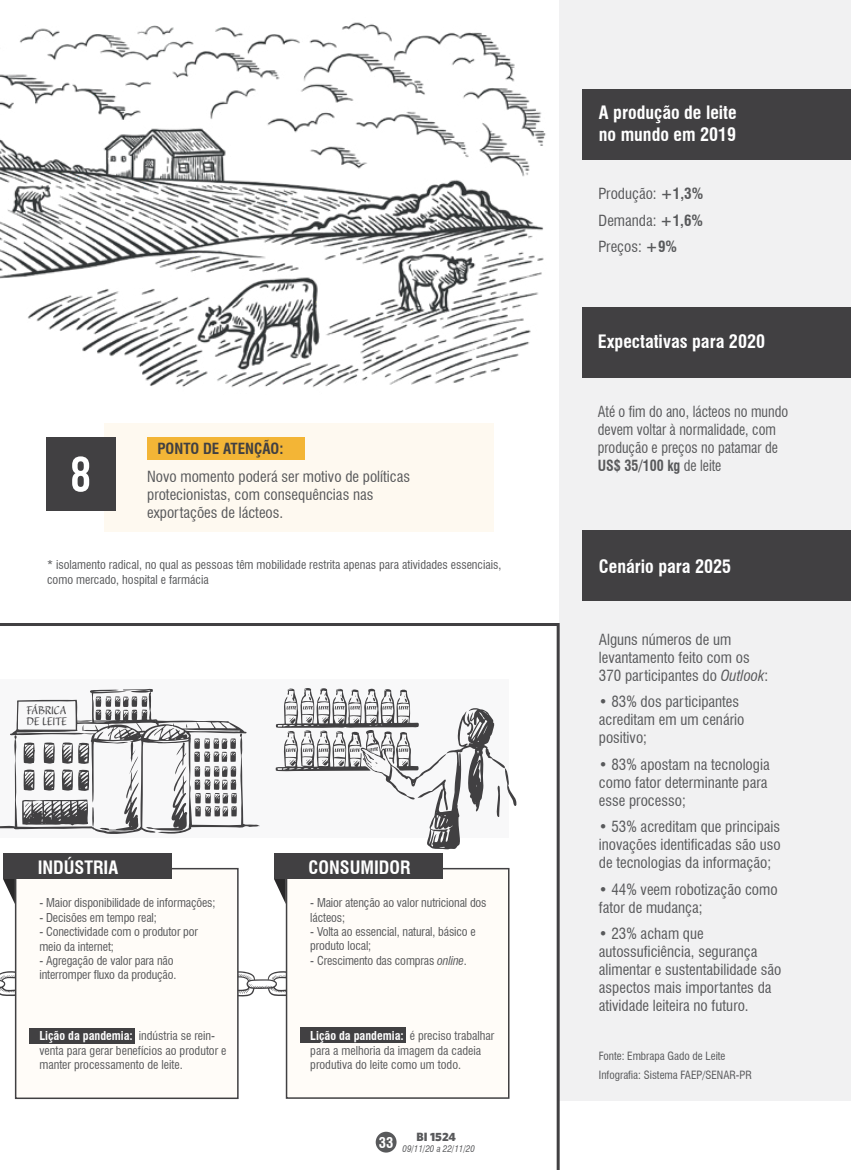
<style>
.page{position:relative;width:851px;height:1170px;background:#fff}
.page>*{position:absolute;margin:0;border:0;box-sizing:border-box;transform-origin:0 0}
.t1{font:700 condensed 18px/21.6px "Swiss 721 BT";color:#fff}
.t2{font:condensed 15px/18px "Swiss 721 BT";color:#58595b}
.t3{font:condensed 15px/18px "Swiss 721 BT";color:#58595b;scale:.94 1}
.t4{font:700 condensed 15px "Swiss 721 BT";color:#414042}
.t5{font:15px "Balzano Std";color:#414042}
.t6{font:700 condensed 14.4px "Swiss 721 BT";color:#fff}
.t7{font:condensed 12px/14.4px "Swiss 721 BT";color:#58595b}
.t8{font:900 12px "Whitney HTF";color:#58595b}
.t9{font:condensed 11.1px "Swiss 721 BT";color:#58595b}
.t10{font:italic condensed 9px "Swiss 721 BT";color:#58595b}
.s1{font-style:italic}
.s2{font-weight:700;color:#fff}
.s3{font-weight:700}
</style>
<div class="page">
<div style="left:559px;top:0;width:291px;height:1099px;background:#f1f1f2"></div>
<div style="left:582px;top:89px;width:268px;height:71px;background:#414042"></div>
<div style="left:582px;top:530px;width:268px;height:71px;background:#414042"></div>
<div style="left:582px;top:307px;width:268px;height:70px;background:#414042"></div>
<svg style="left:0;top:623px;width:561px;height:546px"></svg>
<div style="left:0;top:678px;width:509px;height:159px;background:#f8f8f9"></div>
<svg style="left:0;top:971px;width:15px;height:25px"></svg>
<svg style="left:238px;top:971px;width:48px;height:25px"></svg>
<div style="left:104px;top:423px;width:389px;height:108px;background:#fef9f0"></div>
<div style="left:46px;top:437px;width:69px;height:73px;background:#414042"></div>
<svg style="left:72px;top:456px;width:17px;height:36px"></svg>
<div style="left:15px;top:867px;width:223px;height:231px;background:#fffcf8;border:2px solid #414042"></div>
<div style="left:29px;top:1027px;width:106px;height:16px;background:#414042"></div>
<div style="left:3px;top:853px;width:168px;height:25px;background:#414042"></div>
<svg style="left:0;top:688px;width:260px;height:146px"></svg>
<div style="left:286px;top:867px;width:223px;height:231px;background:#fffcf8;border:2px solid #414042"></div>
<div style="left:300px;top:1027px;width:105px;height:15px;background:#414042"></div>
<div style="left:274px;top:853px;width:168px;height:25px;background:#414042"></div>
<div style="left:147px;top:437px;width:158px;height:23px;background:#f3b536"></div>
<svg style="left:3px;top:878px;width:12px;height:25px"></svg>
<svg style="left:274px;top:878px;width:12px;height:25px"></svg>
<img style="left:0;top:22px;width:546px;height:416px">
<svg style="left:275px;top:687px;width:242px;height:162px"></svg>
<p class="t4" style="left:157px;top:439px;width:128px">PONTO DE ATENÇÃO:</p>
<p class="t2" style="left:147px;top:467px;width:264px">Novo momento poderá ser motivo de políticas protecionistas, com consequências nas exportações de lácteos.</p>
<p class="t7" style="left:47px;top:557px;width:456px">* isolamento radical, no qual as pessoas têm mobilidade restrita apenas para atividades essenciais, como mercado, hospital e farmácia</p>
<p class="t5" style="left:27px;top:703px;width:41px">FÁBRICA</p>
<p class="t5" style="left:26px;top:713px;width:42px">DE LEITE</p>
<h1 class="t1" style="left:38px;top:856px;width:82px">INDÚSTRIA</h1>
<h1 class="t1" style="left:308px;top:856px;width:103px">CONSUMIDOR</h1>
<p class="t7" style="left:39px;top:895px;width:178px">- Maior disponibilidade de informações;</p>
<p class="t7" style="left:39px;top:910px;width:119px">- Decisões em tempo real;</p>
<p class="t7" style="left:39px;top:924px;width:160px">- Conectividade com o produtor por meio da internet;</p>
<p class="t7" style="left:39px;top:953px;width:139px">- Agregação de valor para não interromper fluxo da produção.</p>
<p class="t7" style="left:310px;top:895px;width:178px">- Maior atenção ao valor nutricional dos lácteos;</p>
<p class="t7" style="left:310px;top:924px;width:167px">- Volta ao essencial, natural, básico e produto local;</p>
<p class="t7" style="left:310px;top:953px;width:158px">- Crescimento das compras <span class="s1">online</span>.</p>
<p class="t7" style="left:39px;top:1028px;width:188px"><span class="s2">Lição da pandemia:</span> indústria se rein&shy;venta para gerar benefícios ao produtor e manter processamento de leite.</p>
<p class="t7" style="left:310px;top:1028px;width:185px"><span class="s2">Lição da pandemia:</span> é preciso trabalhar para a melhoria da imagem da cadeia produtiva do leite como um todo.</p>
<p class="t6" style="left:379px;top:1133px;width:16px">33</p>
<p class="t8" style="left:416px;top:1128px;width:41px">BI 1524</p>
<p class="t10" style="left:402px;top:1143px;width:74px">09/11/20 a 22/11/20</p>
<h1 class="t1" style="left:598px;top:101px;width:139px">A produção de leite no mundo em 2019</h1>
<p class="t2" style="left:598px;top:180px;width:106px;line-height:26.5px;text-align:justify">Produção: <span class="s3">+1,3% </span>Demanda: <span class="s3">+1,6% </span>Preços: <span class="s3">+9%</span></p>
<h1 class="t1" style="left:597px;top:331px;width:169px">Expectativas para 2020</h1>
<p class="t3" style="left:597px;top:402px;width:204px">Até o fim do ano, lácteos no mundo devem voltar à normalidade, com produção e preços no patamar de<br><span class="s3">US$ 35/100 kg</span> de leite</p>
<h1 class="t1" style="left:598px;top:555px;width:134px">Cenário para 2025</h1>
<p class="t2" style="left:598px;top:630px;width:171px">Alguns números de um levantamento feito com os<br>370 participantes do <span class="s1">Outlook</span>:</p>
<p class="t2" style="left:598px;top:692px;width:147px">• 83% dos participantes acreditam em um cenário positivo;</p>
<p class="t2" style="left:598px;top:755px;width:172px">• 83% apostam na tecnologia como fator determinante para esse processo;</p>
<p class="t2" style="left:598px;top:817px;width:183px;text-align:justify">• 53% acreditam que principais inovações identificadas são uso de tecnologias da informação;</p>
<p class="t2" style="left:598px;top:880px;width:180px">• 44% veem robotização como fator de mudança;</p>
<p class="t2" style="left:598px;top:924px;width:184px">• 23% acham que autossuficiência, segurança alimentar e sustentabilidade são aspectos mais importantes da atividade leiteira no futuro.</p>
<p class="t9" style="left:598px;top:1049px;width:128px">Fonte: Embrapa Gado de Leite</p>
<p class="t9" style="left:598px;top:1068px;width:155px">Infografia: Sistema FAEP/SENAR-PR</p>
</div>
